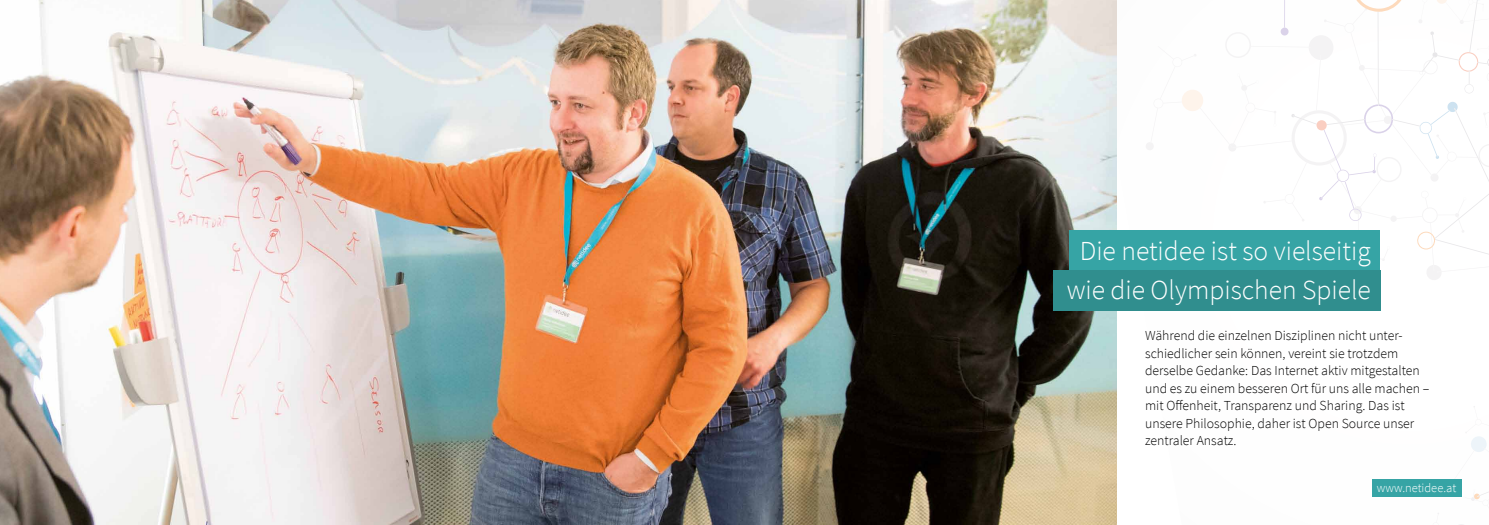
<style>
.page{position:relative;width:1489px;height:525px;background:#fff}
.page>*{position:absolute;margin:0;border:0;box-sizing:border-box;transform-origin:0 0}
.t1{font:300 27.5px/38.9px "Source Sans Pro";color:#fff;text-align:center}
.t2{font:300 13.75px/17.5px "Source Sans Pro";color:#000}
.t3{font:300 12.5px "Source Sans Pro";color:#fff}
</style>
<div class="page">
<svg style="left:1403px;top:406px;width:85px;height:108px"></svg>
<svg style="left:1146px;top:0;width:342px;height:280px"></svg>
<img style="left:0;top:0;width:1116px;height:524px">
<div style="left:1069px;top:230px;width:310px;height:40px;background:#36a4a5"></div>
<div style="left:1052px;top:270px;width:327px;height:40px;background:#308e8e"></div>
<div style="left:1371px;top:478px;width:89px;height:18px;background:#36a4a5"></div>
<h1 class="t1" style="left:1066px;top:231px;width:305px">Die netidee ist so vielseitig wie die Olympischen Spiele</h1>
<p class="t2" style="left:1144px;top:327px;width:286px">Während die einzelnen Disziplinen nicht unter&shy;schiedlicher sein können, vereint sie trotzdem derselbe Gedanke: Das Internet aktiv mitgestalten und es zu einem besseren Ort für uns alle machen – mit Offenheit, Transparenz und Sharing. Das ist unsere Philosophie, daher ist Open Source unser zentraler Ansatz.</p>
<p class="t3" style="left:1376px;top:480px;width:81px">www.netidee.at</p>
</div>
